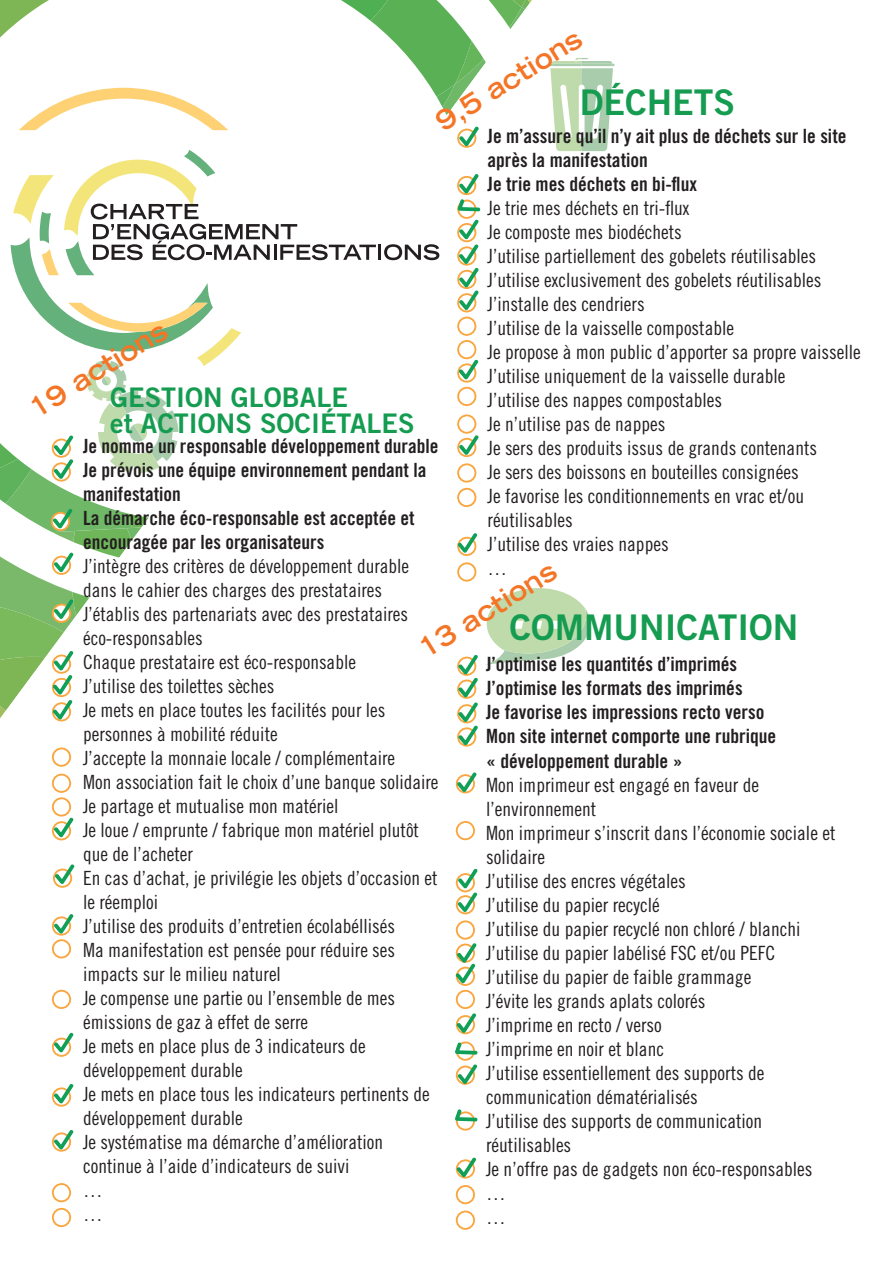
<style>
.page{position:relative;width:893px;height:1263px;background:#fff}
.page>*{position:absolute;margin:0;border:0;box-sizing:border-box;transform-origin:0 0}
.t1{font:35.4px "Trade Gothic Bold Two";color:#159c51}
.t2{font:27px/25.5px "Trade Gothic Bold Two";color:#159c51}
.t3{font:700 expanded 27px "Trade Gothic LH";color:#f47525}
.t4{font:19.65px/24px "Trade Gothic Cond Eighteen";color:#231f20}
.t5{font:19.65px/24px "Trade Gothic Bold Cond Twenty";color:#231f20}
.t6{font:19.5px/24px "Trade Gothic Cond Eighteen";color:#231f20}
.t7{font:19.5px/24px "Trade Gothic Bold Cond Twenty";color:#231f20}
</style>
<div class="page">
<svg style="left:52px;top:990px;width:20px;height:19px"></svg>
<svg style="left:52px;top:1208px;width:20px;height:19px"></svg>
<svg style="left:52px;top:1183px;width:20px;height:19px"></svg>
<svg style="left:456px;top:1210px;width:19px;height:20px"></svg>
<svg style="left:456px;top:1185px;width:19px;height:19px"></svg>
<svg style="left:53px;top:864px;width:21px;height:24px"></svg>
<svg style="left:52px;top:914px;width:21px;height:44px"></svg>
<svg style="left:456px;top:869px;width:21px;height:45px"></svg>
<svg style="left:456px;top:920px;width:20px;height:114px"></svg>
<svg style="left:456px;top:1157px;width:20px;height:22px"></svg>
<svg style="left:52px;top:1033px;width:21px;height:24px"></svg>
<svg style="left:52px;top:1084px;width:21px;height:23px"></svg>
<svg style="left:52px;top:1130px;width:21px;height:22px"></svg>
<svg style="left:0;top:0;width:614px;height:840px"></svg>
<svg style="left:455px;top:1041px;width:22px;height:44px"></svg>
<svg style="left:455px;top:1109px;width:22px;height:22px"></svg>
<p class="t3" style="left:429px;top:109px;width:168px;rotate:-32deg">9,5 actions</p>
<h1 class="t1" style="left:580px;top:80px;width:157px">DÉCHETS</h1>
<p class="t5" style="left:487px;top:124px;width:360px">Je m’assure qu’il n’y ait plus de déchets sur le site après la manifestation<br>Je trie mes déchets en bi-flux</p>
<p class="t4" style="left:487px;top:196px;width:375px">Je trie mes déchets en tri-flux<br>Je composte mes biodéchets<br>J’utilise partiellement des gobelets réutilisables J’utilise exclusivement des gobelets réutilisables J’installe des cendriers<br>J’utilise de la vaisselle compostable<br>Je propose à mon public d’apporter sa propre vaisselle J’utilise uniquement de la vaisselle durable<br>J’utilise des nappes compostables<br>Je n’utilise pas de nappes<br>Je sers des produits issus de grands contenants<br>Je sers des boissons en bouteilles consignées<br>Je favorise les conditionnements en vrac et/ou réutilisables<br>J’utilise des vraies nappes<br>…</p>
<p class="t3" style="left:22px;top:396px;width:158px;rotate:-32deg">19 actions</p>
<h2 class="t2" style="left:110px;top:385px;width:306px">GESTION GLOBALE<br>et ACTIONS SOCIÉTALES</h2>
<p class="t7" style="left:83px;top:434px;width:357px">Je nomme un responsable développement durable Je prévois une équipe environnement pendant la manifestation<br>La démarche éco-responsable est acceptée et encouragée par les organisateurs</p>
<p class="t6" style="left:83px;top:554px;width:357px">J’intègre des critères de développement durable dans le cahier des charges des prestataires J’établis des partenariats avec des prestataires éco-responsables<br>Chaque prestataire est éco-responsable<br>J’utilise des toilettes sèches<br>Je mets en place toutes les facilités pour les personnes à mobilité réduite<br>J’accepte la monnaie locale / complémentaire<br>Mon association fait le choix d’une banque solidaire Je partage et mutualise mon matériel<br>Je loue / emprunte / fabrique mon matériel plutôt que de l’acheter<br>En cas d’achat, je privilégie les objets d’occasion et le réemploi<br>J’utilise des produits d’entretien écolabéllisés<br>Ma manifestation est pensée pour réduire ses impacts sur le milieu naturel<br>Je compense une partie ou l’ensemble de mes émissions de gaz à effet de serre<br>Je mets en place plus de 3 indicateurs de développement durable<br>Je mets en place tous les indicateurs pertinents de développement durable<br>Je systématise ma démarche d’amélioration continue à l’aide d’indicateurs de suivi<br>…<br>…</p>
<p class="t3" style="left:412px;top:636px;width:158px;rotate:-32deg">13 actions</p>
<h1 class="t1" style="left:509px;top:606px;width:290px">COMMUNICATION</h1>
<p class="t5" style="left:486px;top:652px;width:292px">J’optimise les quantités d’imprimés J’optimise les formats des imprimés<br>Je favorise les impressions recto verso Mon site internet comporte une rubrique « développement durable »</p>
<p class="t4" style="left:486px;top:772px;width:351px">Mon imprimeur est engagé en faveur de l’environnement<br>Mon imprimeur s’inscrit dans l’économie sociale et solidaire<br>J’utilise des encres végétales<br>J’utilise du papier recyclé<br>J’utilise du papier recyclé non chloré / blanchi<br>J’utilise du papier labélisé FSC et/ou PEFC<br>J’utilise du papier de faible grammage<br>J’évite les grands aplats colorés<br>J’imprime en recto / verso<br>J’imprime en noir et blanc<br>J’utilise essentiellement des supports de communication dématérialisés<br>J’utilise des supports de communication réutilisables<br>Je n’offre pas de gadgets non éco-responsables …<br>…</p>
</div>
